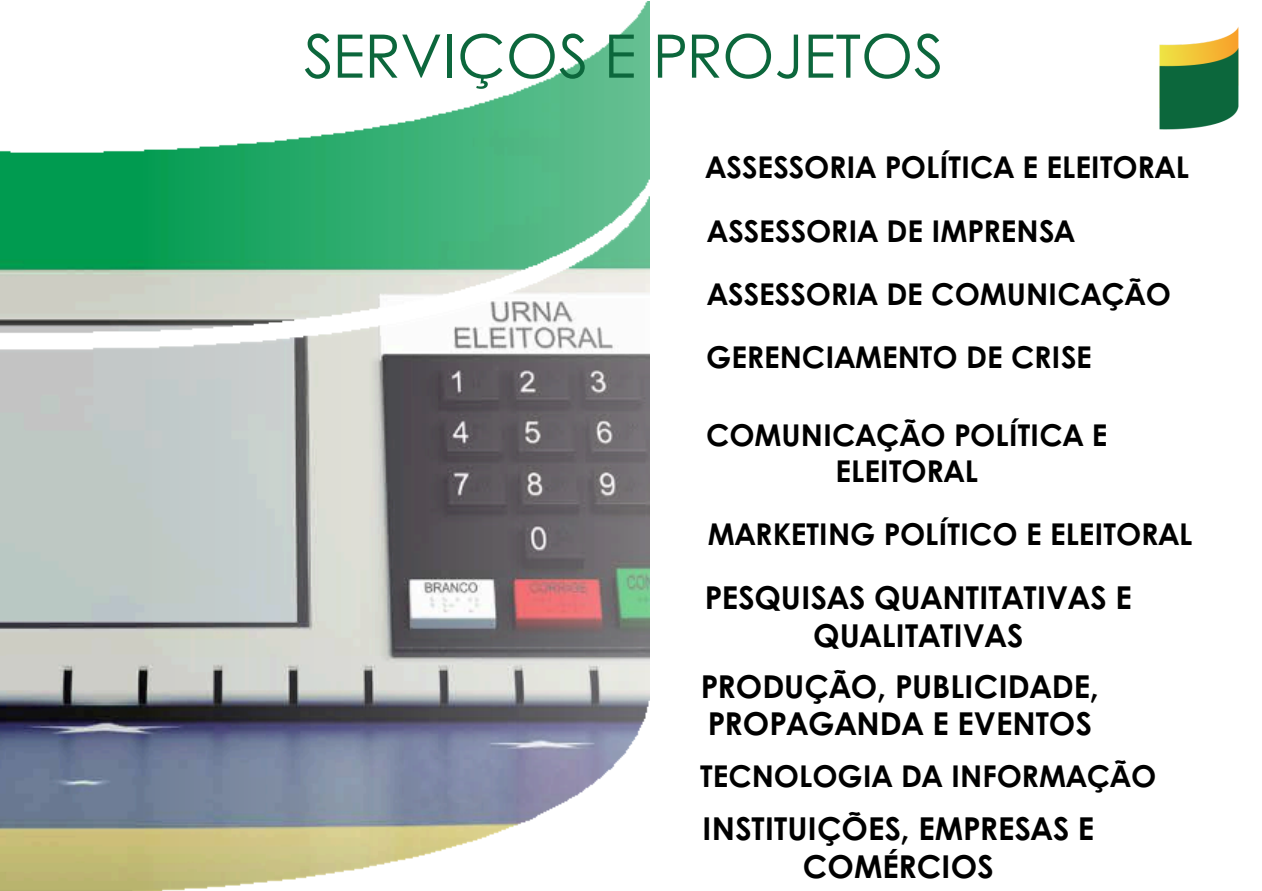
<style>
.page{position:relative;width:1262px;height:891px;background:#fff}
.page>*{position:absolute;margin:0;border:0;box-sizing:border-box;transform-origin:0 0}
.t1{font:60px "Century Gothic";color:#0c673c}
.t2{font:700 31.6px/37.6px "Century Gothic";color:#000;text-align:center}
.t3{font:700 30px/36px "Century Gothic";color:#000;text-align:center}
</style>
<div class="page">
<img style="left:1159px;top:27px;width:80px;height:103px">
<img style="left:0;top:2px;width:650px;height:889px">
<p class="t1" style="left:303px;top:10px;width:640px">SERVIÇOS E PROJETOS</p>
<p class="t3" style="left:705px;top:148px;width:485px">ASSESSORIA POLÍTICA E ELEITORAL</p>
<p class="t3" style="left:707px;top:211px;width:369px">ASSESSORIA DE IMPRENSA</p>
<p class="t3" style="left:707px;top:274px;width:465px">ASSESSORIA DE COMUNICAÇÃO</p>
<p class="t3" style="left:706px;top:337px;width:387px">GERENCIAMENTO DE CRISE</p>
<p class="t3" style="left:706px;top:416px;width:403px">COMUNICAÇÃO POLÍTICA E<br>ELEITORAL</p>
<p class="t3" style="left:708px;top:515px;width:486px">MARKETING POLÍTICO E ELEITORAL</p>
<p class="t2" style="left:704px;top:578px;width:428px">PESQUISAS QUANTITATIVAS E<br>QUALITATIVAS</p>
<p class="t2" style="left:701px;top:666px;width:399px;text-align:left">PRODUÇÃO, PUBLICIDADE,<br>PROPAGANDA E EVENTOS</p>
<p class="t3" style="left:700px;top:757px;width:457px">TECNOLOGIA DA INFORMAÇÃO</p>
<p class="t2" style="left:702px;top:809px;width:393px">INSTITUIÇÕES, EMPRESAS E<br>COMÉRCIOS</p>
</div>
